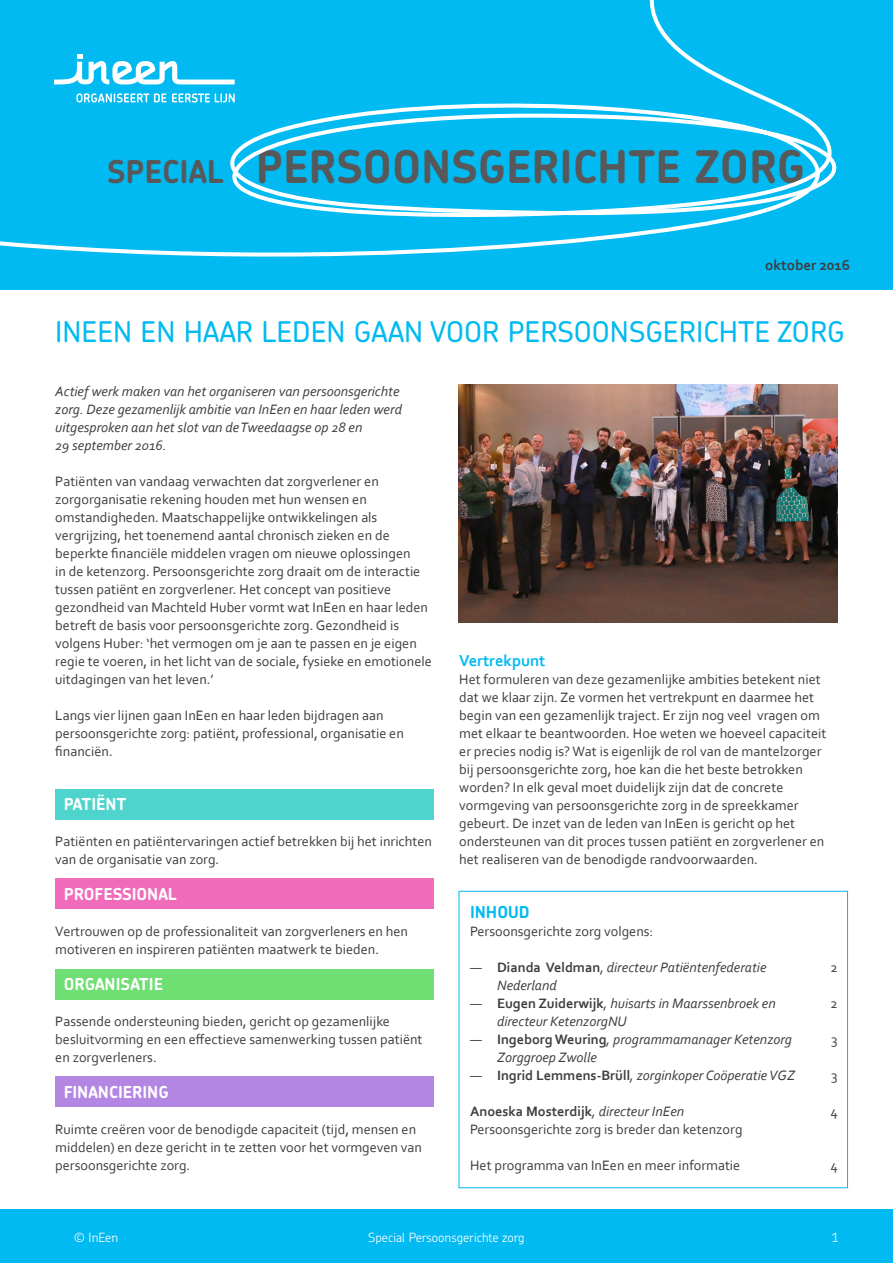
<style>
.page{position:relative;width:893px;height:1263px;background:#fff}
.page>*{position:absolute;margin:0;border:0;box-sizing:border-box;transform-origin:0 0}
.t1{font:700 45px "Chevin Std";color:#57585a}
.t2{font:500 28.5px "Chevin Std";color:#00baf1}
.t3{font:700 16.5px "Chevin Std";color:#fff}
.t4{font:700 16.5px "Corbel";color:#00baf1}
.t5{font:700 16.5px "Chevin Std";color:#00baf1}
.t6{font:700 15px "Corbel";color:#3e3e3f}
.t7{font:14.25px/18px "Corbel";color:#3e3e3f}
.t8{font:italic 14.25px/18px "Corbel";color:#3e3e3f}
.t9{font:700 14.25px "Corbel";color:#3e3e3f}
.t10{font:300 12.75px "Chevin Std";color:#fff}
.s1{font-size:31.5px}
.s2{font-style:normal}
.s3{font-weight:700;font-style:normal}
.s4{font-weight:400;font-style:italic}
</style>
<div class="page">
<div style="left:0;top:1209px;width:893px;height:54px;background:#00baf1"></div>
<div style="left:55px;top:789px;width:379px;height:30px;background:#4ed4cc"></div>
<div style="left:55px;top:878px;width:379px;height:30px;background:#f06cbb"></div>
<div style="left:55px;top:969px;width:379px;height:30px;background:#6fde73"></div>
<div style="left:55px;top:1076px;width:379px;height:30px;background:#b486e3"></div>
<div style="left:459px;top:891px;width:389px;height:297px;border:1px solid #00baf1"></div>
<svg style="left:0;top:0;width:884px;height:290px;background:#0fbef1"></svg>
<img style="left:459px;top:384px;width:379px;height:238px">
<p class="t1" style="left:107px;top:137px;width:700px"><span class="s1">SPECIAL</span> PERSOONSGERICHTE ZORG</p>
<p class="t6" style="left:765px;top:256px;width:87px">oktober 2016</p>
<p class="t2" style="left:55px;top:313px;width:791px">INEEN EN HAAR LEDEN GAAN VOOR PERSOONSGERICHTE ZORG</p>
<p class="t8" style="left:55px;top:382px;width:348px">Actief werk maken van het organiseren van persoonsgerichte zorg. Deze gezamenlijk ambitie van InEen en haar leden werd uitgesproken aan het slot van de Tweedaagse op 28 en<br>29 september 2016.</p>
<p class="t7" style="left:55px;top:472px;width:378px">Patiënten van vandaag verwachten dat zorgverlener en zorgorganisatie rekening houden met hun wensen en omstandigheden. Maatschappelijke ontwikkelingen als vergrijzing, het toenemend aantal chronisch zieken en de beperkte financiële middelen vragen om nieuwe oplossingen<br>in de ketenzorg. Persoonsgerichte zorg draait om de interactie tussen patiënt en zorgverlener. Het concept van positieve gezondheid van Machteld Huber vormt wat InEen en haar leden betreft de basis voor persoonsgerichte zorg. Gezondheid is volgens Huber: ‘het vermogen om je aan te passen en je eigen regie te voeren, in het licht van de sociale, fysieke en emotionele uitdagingen van het leven.’</p>
<p class="t7" style="left:55px;top:706px;width:350px">Langs vier lijnen gaan InEen en haar leden bijdragen aan persoonsgerichte zorg: patiënt, professional, organisatie en financiën.</p>
<p class="t3" style="left:64px;top:793px;width:64px">PATIËNT</p>
<p class="t7" style="left:55px;top:832px;width:378px">Patiënten en patiëntervaringen actief betrekken bij het inrichten van de organisatie van zorg.</p>
<p class="t3" style="left:64px;top:883px;width:115px">PROFESSIONAL</p>
<p class="t7" style="left:55px;top:922px;width:354px">Vertrouwen op de professionaliteit van zorgverleners en hen motiveren en inspireren patiënten maatwerk te bieden.</p>
<p class="t3" style="left:64px;top:973px;width:101px">ORGANISATIE</p>
<p class="t7" style="left:55px;top:1012px;width:369px">Passende ondersteuning bieden, gericht op gezamenlijke besluitvorming en een effectieve samenwerking tussen patiënt en zorgverleners.</p>
<p class="t3" style="left:64px;top:1081px;width:106px">FINANCIERING</p>
<p class="t7" style="left:55px;top:1120px;width:368px">Ruimte creëren voor de benodigde capaciteit (tijd, mensen en middelen) en deze gericht in te zetten voor het vormgeven van persoonsgerichte zorg.</p>
<p class="t4" style="left:459px;top:650px;width:88px">Vertrekpunt</p>
<p class="t7" style="left:459px;top:670px;width:369px">Het formuleren van deze gezamenlijke ambities betekent niet dat we klaar zijn. Ze vormen het vertrekpunt en daarmee het begin van een gezamenlijk traject. Er zijn nog veel vragen om met elkaar te beantwoorden. Hoe weten we hoeveel capaciteit er precies nodig is? Wat is eigenlijk de rol van de mantelzorger bij persoonsgerichte zorg, hoe kan die het beste betrokken worden? In elk geval moet duidelijk zijn dat de concrete vormgeving van persoonsgerichte zorg in de spreekkamer gebeurt. De inzet van de leden van InEen is gericht op het ondersteunen van dit proces tussen patiënt en zorgverlener en het realiseren van de benodigde randvoorwaarden.</p>
<p class="t5" style="left:470px;top:901px;width:61px">INHOUD</p>
<p class="t7" style="left:470px;top:922px;width:185px">Persoonsgerichte zorg volgens:</p>
<p class="t8" style="left:497px;top:958px;width:271px;text-indent:-27px"><span class="s2">—</span> <span class="s3">Dianda Veldman</span>, directeur Patiëntenfederatie<br>Nederland</p>
<p class="t8" style="left:497px;top:994px;width:280px;text-indent:-27px"><span class="s2">—</span> <span class="s3">Eugen Zuiderwijk</span>, huisarts in Maarssenbroek en directeur KetenzorgNU</p>
<p class="t8" style="left:497px;top:1030px;width:296px;text-indent:-27px"><span class="s2">—</span> <span class="s3">Ingeborg Weuring</span>, programmamanager Ketenzorg<br>Zorggroep Zwolle</p>
<p class="t8" style="left:470px;top:1066px;width:326px"><span class="s2">—</span> <span class="s3">Ingrid Lemmens-Brüll</span>, zorginkoper Coöperatie VGZ</p>
<p class="t9" style="left:470px;top:1102px;width:216px">Anoeska Mosterdijk<span class="s4">, directeur InEen</span></p>
<p class="t7" style="left:470px;top:1120px;width:274px">Persoonsgerichte zorg is breder dan ketenzorg</p>
<p class="t7" style="left:470px;top:1156px;width:272px">Het programma van InEen en meer informatie</p>
<p class="t7" style="left:830px;top:958px;width:9px">2</p>
<p class="t7" style="left:830px;top:994px;width:9px">2</p>
<p class="t7" style="left:831px;top:1030px;width:8px">3</p>
<p class="t7" style="left:831px;top:1066px;width:8px">3</p>
<p class="t7" style="left:830px;top:1102px;width:9px">4</p>
<p class="t7" style="left:830px;top:1156px;width:9px">4</p>
<p class="t10" style="left:74px;top:1229px;width:46px">© InEen</p>
<p class="t10" style="left:368px;top:1229px;width:158px">Special Persoonsgerichte zorg</p>
<p class="t10" style="left:832px;top:1229px;width:9px">1</p>
</div>
